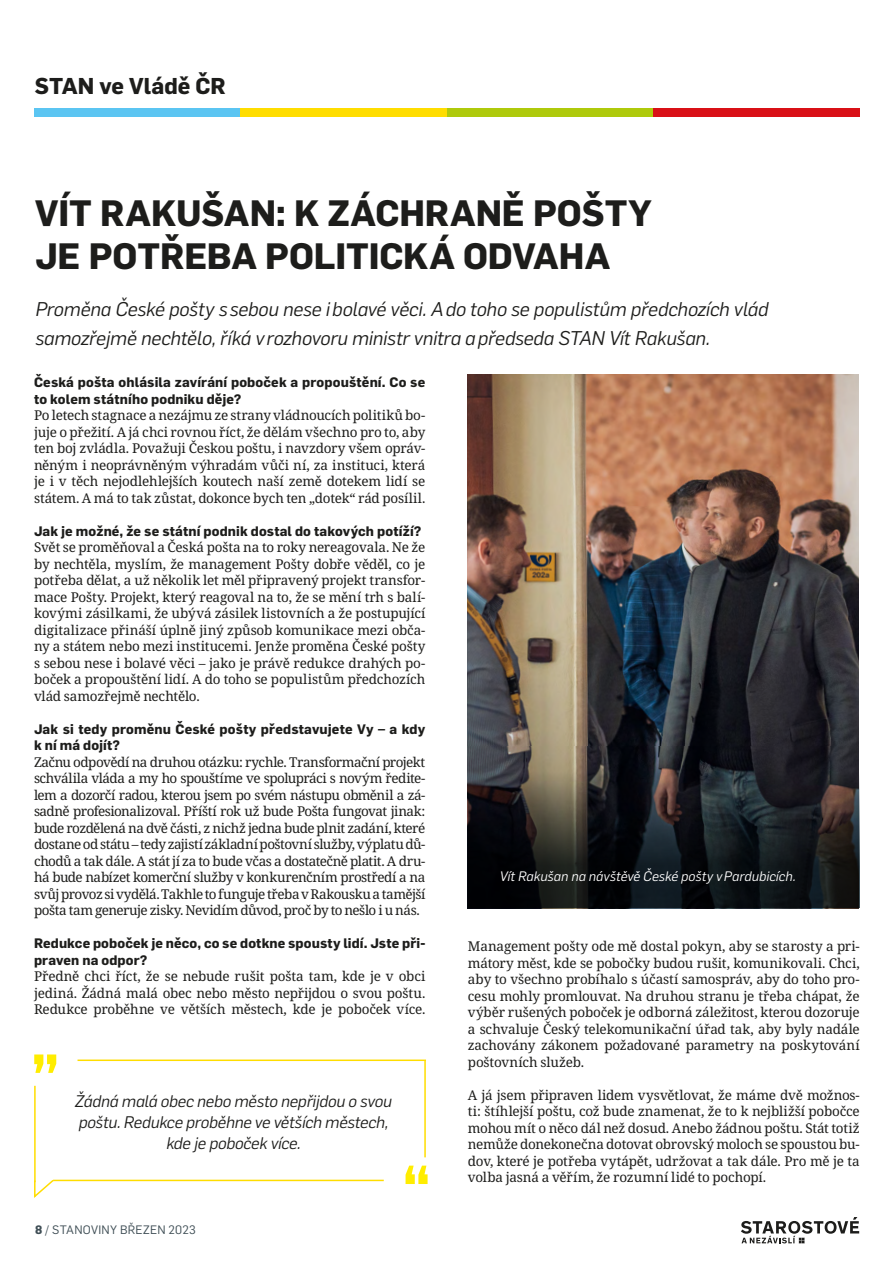
<style>
.page{position:relative;width:893px;height:1263px;background:#fff}
.page>*{position:absolute;margin:0;border:0;box-sizing:border-box;transform-origin:0 0}
.t1{font:700 36px/43.2px "Flama";letter-spacing:-.005em;color:#1d1d1b}
.t2{font:700 22.5px "Flama";color:#1d1d1b}
.t3{font:italic 19.5px/28.5px "Flama";letter-spacing:-.01em;color:#1d1d1b}
.t4{font:italic 16.5px/21px "Flama";letter-spacing:-.01em;color:#1d1d1b;text-align:center}
.t5{font:13.5px/16.5px "Noto Serif";letter-spacing:-.015em;color:#1d1d1b;text-align:justify}
.t6{font:700 13.5px/16.5px "Flama";letter-spacing:.01em;color:#1d1d1b}
.t7{font:italic 13.5px "Flama";letter-spacing:.005em;color:#fff}
.t8{font:12px "Flama";letter-spacing:.02em;color:#3f4e55}
.s1{font-weight:700}
</style>
<div class="page">
<svg style="left:741px;top:1217px;width:118px;height:26px"></svg>
<div style="left:34px;top:108px;width:206px;height:9px;background:#5bc5f2"></div>
<div style="left:240px;top:108px;width:207px;height:9px;background:#fd0"></div>
<div style="left:447px;top:108px;width:206px;height:9px;background:#afca0b"></div>
<div style="left:653px;top:108px;width:207px;height:9px;background:#d91016"></div>
<img style="left:468px;top:374px;width:391px;height:372px">
<svg style="left:468px;top:746px;width:392px;height:162px;background:#202123"></svg>
<svg style="left:34px;top:1179px;width:21px;height:19px"></svg>
<hr style="left:53px;top:1180px;width:331px;height:1px;background:#fd0">
<hr style="left:78px;top:1059px;width:348px;height:2px;background:#fd0">
<svg style="left:34px;top:1054px;width:22px;height:19px"></svg>
<svg style="left:406px;top:1165px;width:22px;height:19px"></svg>
<hr style="left:424px;top:1061px;width:2px;height:96px;background:#fd0">
<hr style="left:34px;top:1086px;width:2px;height:96px;background:#fd0">
<h2 class="t2" style="left:35px;top:69px;width:192px">STAN ve Vládě ČR</h2>
<h1 class="t1" style="left:35px;top:189px;width:618px">VÍT RAKUŠAN: K ZÁCHRANĚ POŠTY<br>JE POTŘEBA POLITICKÁ ODVAHA</h1>
<h3 class="t3" style="left:35px;top:294px;width:735px">Proměna České pošty s sebou nese i bolavé věci. A do toho se populistům předchozích vlád samozřejmě nechtělo, říká v rozhovoru ministr vnitra a předseda STAN Vít Rakušan.</h3>
<p class="t6" style="left:34px;top:373px;width:393px">Česká pošta ohlásila zavírání poboček a propouštění. Co se to kolem státního podniku děje?</p>
<p class="t5" style="left:34px;top:407px;width:393px">Po letech stagnace a nezájmu ze strany vládnoucích politiků bo&shy;juje o přežití. A já chci rovnou říct, že dělám všechno pro to, aby ten boj zvládla. Považuji Českou poštu, i navzdory všem opráv&shy;něným i neoprávněným výhradám vůči ní, za instituci, která je i v těch nejodlehlejších koutech naší země dotekem lidí se státem. A má to tak zůstat, dokonce bych ten „dotek“ rád posílil.</p>
<p class="t6" style="left:34px;top:521px;width:389px">Jak je možné, že se státní podnik dostal do takových potíží?</p>
<p class="t5" style="left:34px;top:539px;width:393px">Svět se proměňoval a Česká pošta na to roky nereagovala. Ne že by nechtěla, myslím, že management Pošty dobře věděl, co je potřeba dělat, a už několik let měl připravený projekt transfor&shy;mace Pošty. Projekt, který reagoval na to, že se mění trh s balí&shy;kovými zásilkami, že ubývá zásilek listovních a že postupující digitalizace přináší úplně jiný způsob komunikace mezi obča&shy;ny a státem nebo mezi institucemi. Jenže proměna České pošty s sebou nese i bolavé věci – jako je právě redukce drahých po&shy;boček a propouštění lidí. A do toho se populistům předchozích vlád samozřejmě nechtělo.</p>
<p class="t6" style="left:34px;top:719px;width:393px">Jak si tedy proměnu České pošty představujete Vy – a kdy k ní má dojít?</p>
<p class="t5" style="left:34px;top:754px;width:393px">Začnu odpovědí na druhou otázku: rychle. Transformační projekt schválila vláda a my ho spouštíme ve spolupráci s novým ředite&shy;lem a dozorčí radou, kterou jsem po svém nástupu obměnil a zá&shy;sadně profesionalizoval. Příští rok už bude Pošta fungovat jinak: bude rozdělená na dvě části, z nichž jedna bude plnit zadání, které dostane od státu – tedy zajistí základní poštovní služby, výplatu dů&shy;chodů a tak dále. A stát jí za to bude včas a dostatečně platit. A dru&shy;há bude nabízet komerční služby v konkurenčním prostředí a na svůj provoz si vydělá. Takhle to funguje třeba v Rakousku a tamější pošta tam generuje zisky. Nevidím důvod, proč by to nešlo i u nás.</p>
<p class="t6" style="left:34px;top:934px;width:393px">Redukce poboček je něco, co se dotkne spousty lidí. Jste při&shy;praven na odpor?</p>
<p class="t5" style="left:34px;top:968px;width:393px">Předně chci říct, že se nebude rušit pošta tam, kde je v obci jediná. Žádná malá obec nebo město nepřijdou o svou poštu.<br>Redukce proběhne ve větších městech, kde je poboček více.</p>
<p class="t4" style="left:75px;top:1089px;width:318px">Žádná malá obec nebo město nepřijdou o svou poštu. Redukce proběhne ve větších městech, kde je poboček více.</p>
<p class="t8" style="left:35px;top:1221px;width:162px"><span class="s1">8</span> / STANOVINY BŘEZEN 2023</p>
<p class="t7" style="left:500px;top:867px;width:297px">Vít Rakušan na návštěvě České pošty v Pardubicích.</p>
<p class="t5" style="left:468px;top:938px;width:393px">Management pošty ode mě dostal pokyn, aby se starosty a pri&shy;mátory měst, kde se pobočky budou rušit, komunikovali. Chci, aby to všechno probíhalo s účastí samospráv, aby do toho pro&shy;cesu mohly promlouvat. Na druhou stranu je třeba chápat, že výběr rušených poboček je odborná záležitost, kterou dozoruje a schvaluje Český telekomunikační úřad tak, aby byly nadále zachovány zákonem požadované parametry na poskytování poštovních služeb.</p>
<p class="t5" style="left:468px;top:1087px;width:393px">A já jsem připraven lidem vysvětlovat, že máme dvě možnos&shy;ti: štíhlejší poštu, což bude znamenat, že to k nejbližší pobočce mohou mít o něco dál než dosud. Anebo žádnou poštu. Stát totiž nemůže donekonečna dotovat obrovský moloch se spoustou bu&shy;dov, které je potřeba vytápět, udržovat a tak dále. Pro mě je ta volba jasná a věřím, že rozumní lidé to pochopí.</p>
</div>
